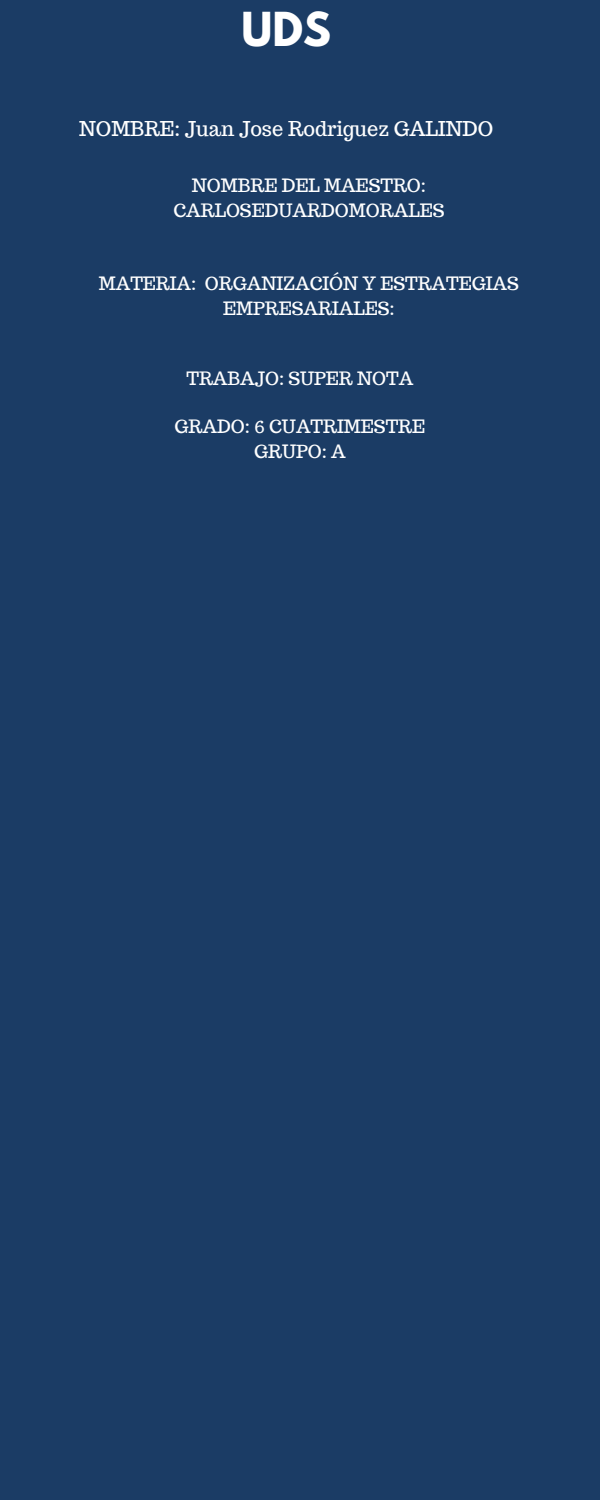
<style>
.page{position:relative;width:600px;height:1500px;background:#1b3c65}
.page>*{position:absolute;margin:0;border:0;box-sizing:border-box;transform-origin:0 0}
.t1{font:700 41.5px "League Spartan";color:#fff}
.t2{font:20px "Trocchi";color:#fff}
.t3{font:18px/24.8px "Trocchi";color:#fff;text-align:center}
</style>
<div class="page">
<p class="t1" style="left:242px;top:9px;width:91px">UDS</p>
<p class="t2" style="left:79px;top:116px;width:416px">NOMBRE: Juan Jose Rodriguez GALINDO</p>
<p class="t3" style="left:173px;top:173px;width:273px">NOMBRE DEL MAESTRO:<br>CARLOSEDUARDOMORALES</p>
<p class="t3" style="left:99px;top:271px;width:422px">MATERIA: ORGANIZACIÓN Y ESTRATEGIAS<br>EMPRESARIALES:</p>
<p class="t3" style="left:186px;top:366px;width:228px">TRABAJO: SUPER NOTA</p>
<p class="t3" style="left:175px;top:414px;width:252px">GRADO: 6 CUATRIMESTRE</p>
<p class="t3" style="left:254px;top:439px;width:93px">GRUPO: A</p>
</div>
